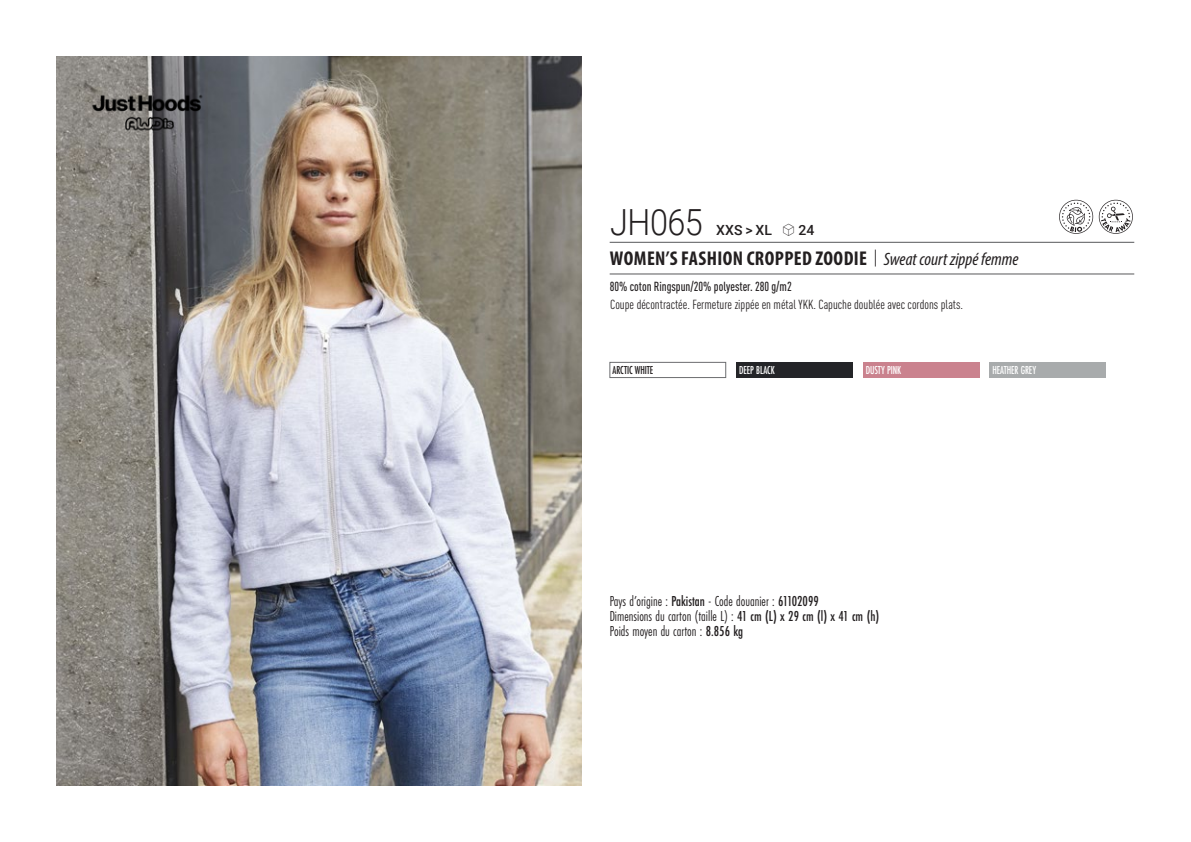
<style>
.page{position:relative;width:1191px;height:842px;background:#fff}
.page>*{position:absolute;margin:0;border:0;box-sizing:border-box;transform-origin:0 0}
.t1{font:300 36px "Roboto";letter-spacing:-.015em;color:#231f20;scale:.9 1}
.t2{font:700 condensed 20px "Myriad Pro";letter-spacing:.02em;color:#231f20}
.t3{font:15px "Futura PT Cond";color:#231f20;scale:.95 1}
.t4{font:500 14px "Roboto";letter-spacing:.005em;color:#231f20}
.t5{font:condensed 13px "DIN Pro";color:#231f20}
.grammage_2020{font:500 condensed 13px "DIN Pro";color:#231f20;scale:.95 1}
.Coloris_nuancier_bla{font:500 12px "Futura PT Cond";letter-spacing:-.01em;color:#fff;scale:.9 1}
.Coloris_nuancier{font:500 12px "Futura PT Cond";letter-spacing:-.01em;color:#231f20;scale:.9 1}
.s1{font-family:"Linotype Shapeshifter";font-weight:400;font-size:16px}
.s2{font-family:"Roboto Condensed";font-weight:300;font-stretch:normal}
.s3{font-family:"Myriad Variable Concept";font-weight:400;font-style:italic;font-stretch:normal;font-size:18px}
.s4{font-weight:500}
</style>
<div class="page">
<img style="left:57px;top:57px;width:524px;height:728px">
<img style="left:79px;top:79px;width:141px;height:68px">
<div style="left:609px;top:362px;width:117px;height:16px;background:#fff;border:1px solid #6c6d70"></div>
<div style="left:736px;top:362px;width:116px;height:16px;background:#242528"></div>
<div style="left:863px;top:362px;width:116px;height:16px;background:#ca828e"></div>
<div style="left:989px;top:362px;width:116px;height:16px;background:#a8abac"></div>
<svg style="left:1059px;top:200px;width:73px;height:34px"></svg>
<hr style="left:609px;top:242px;width:525px;height:1px;background:#57585a">
<hr style="left:609px;top:274px;width:525px;height:1px;background:#57585a">
<p class="t1" style="left:610px;top:197px;width:104px">JH065</p>
<p class="t4" style="left:716px;top:220px;width:100px">XXS &gt; XL <span class="s1">S</span> 24</p>
<p class="t2" style="left:610px;top:246px;width:410px">WOMEN’S FASHION CROPPED ZOODIE <span class="s2">|</span> <span class="s3">Sweat court zippé femme</span></p>
<p class="grammage_2020" style="left:609px;top:277px;width:193px">80% coton Ringspun/20% polyester. 280 g/m2</p>
<p class="t5" style="left:610px;top:295px;width:354px">Coupe décontractée. Fermeture zippée en métal YKK. Capuche doublée avec cordons plats.</p>
<p class="Coloris_nuancier" style="left:612px;top:363px;width:47px">ARCTIC WHITE</p>
<p class="Coloris_nuancier_bla" style="left:739px;top:363px;width:41px">DEEP BLACK</p>
<p class="Coloris_nuancier_bla" style="left:866px;top:363px;width:41px">DUSTY PINK</p>
<p class="Coloris_nuancier_bla" style="left:992px;top:363px;width:50px">HEATHER GREY</p>
<p class="t3" style="left:609px;top:592px;width:222px">Pays d’origine : <span class="s4">Pakistan</span> - Code douanier : <span class="s4">61102099</span></p>
<p class="t3" style="left:609px;top:607px;width:285px">Dimensions du carton (taille L) : <span class="s4">41 cm (L) x 29 cm (l) x 41 cm (h)</span></p>
<p class="t3" style="left:609px;top:622px;width:142px">Poids moyen du carton : <span class="s4">8.856 kg</span></p>
</div>
